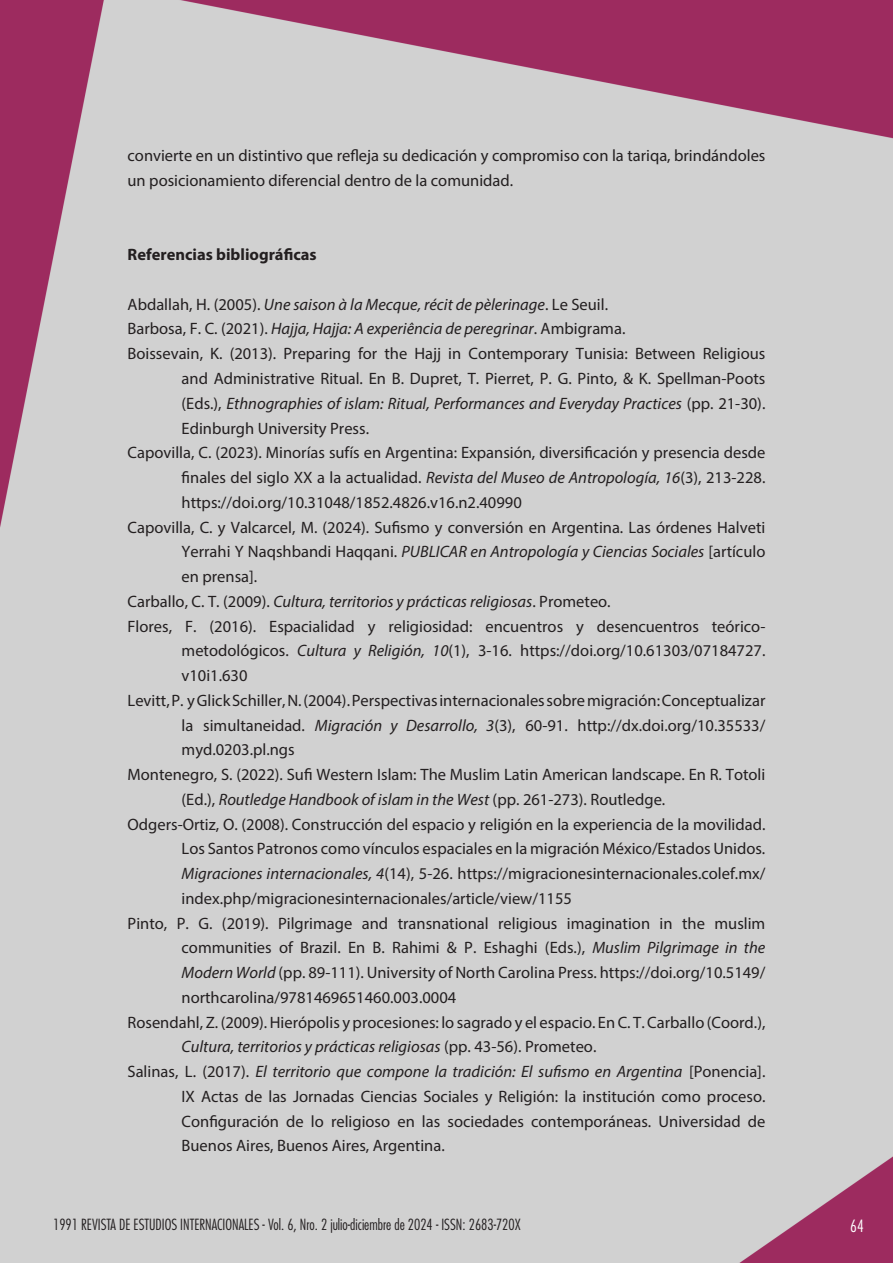
<style>
.page{position:relative;width:893px;height:1263px;background:#fff}
.page>*{position:absolute;margin:0;border:0;box-sizing:border-box;transform-origin:0 0}
.t1{font:16.5px/24.8px "Myriad Pro";color:#231f20;text-align:justify}
.t2{font:italic 16.5px "Myriad Pro";color:#231f20}
.t3{font:700 16.5px "Myriad Pro";color:#231f20}
.t4{font:300 condensed 16.5px "Futura";color:#fff}
.t5{font:300 condensed 15px "Futura";color:#231f20}
.s1{font-style:normal}
.s2{font-style:italic}
</style>
<div class="page">
<img style="left:0;top:0;width:893px;height:1263px">
<p class="t1" style="left:128px;top:143px;width:639px">convierte en un distintivo que refleja su dedicación y compromiso con la tariqa, brindándoles un posicionamiento diferencial dentro de la comunidad.</p>
<p class="t3" style="left:128px;top:244px;width:191px">Referencias bibliográficas</p>
<p class="t2" style="left:128px;top:294px;width:482px"><span class="s1">Abdallah, H. (2005).</span> Une saison à la Mecque, récit de pèlerinage<span class="s1">. Le Seuil.</span></p>
<p class="t2" style="left:128px;top:319px;width:499px"><span class="s1">Barbosa, F. C. (2021).</span> Hajja, Hajja: A experiência de peregrinar<span class="s1">. Ambigrama.</span></p>
<p class="t1" style="left:182px;top:341px;width:585px;text-indent:-54px">Boissevain, K. (2013). Preparing for the Hajj in Contemporary Tunisia: Between Religious and Administrative Ritual. En B. Dupret, T. Pierret, P. G. Pinto, &amp; K. Spellman-Poots (Eds.), <span class="s2">Ethnographies of islam: Ritual, Performances and Everyday Practices</span> (pp. 21-30).<br>Edinburgh University Press.</p>
<p class="t1" style="left:182px;top:440px;width:585px;text-indent:-54px">Capovilla, C. (2023). Minorías sufís en Argentina: Expansión, diversificación y presencia desde finales del siglo XX a la actualidad. <span class="s2">Revista del Museo de Antropología, 16</span>(3), 213-228. https://doi.org/10.31048/1852.4826.v16.n2.40990</p>
<p class="t1" style="left:182px;top:514px;width:585px;text-indent:-54px">Capovilla, C. y Valcarcel, M. (2024). Sufismo y conversión en Argentina. Las órdenes Halveti Yerrahi Y Naqshbandi Haqqani. <span class="s2">PUBLICAR en Antropología y Ciencias Sociales</span> [artículo en prensa].</p>
<p class="t2" style="left:128px;top:591px;width:485px"><span class="s1">Carballo, C. T. (2009).</span> Cultura, territorios y prácticas religiosas<span class="s1">. Prometeo.</span></p>
<p class="t1" style="left:182px;top:613px;width:585px;text-indent:-54px">Flores, F. (2016). Espacialidad y religiosidad: encuentros y desencuentros teórico&shy;metodológicos. <span class="s2">Cultura y Religión, 10</span>(1), 3-16. https://doi.org/10.61303/07184727. v10i1.630</p>
<p class="t1" style="left:182px;top:688px;width:585px;text-indent:-54px">Levitt, P. y Glick Schiller, N. (2004). Perspectivas internacionales sobre migración: Conceptualizar la simultaneidad. <span class="s2">Migración y Desarrollo, 3</span>(3), 60-91. http://dx.doi.org/10.35533/ myd.0203.pl.ngs</p>
<p class="t1" style="left:182px;top:762px;width:585px;text-indent:-54px">Montenegro, S. (2022). Sufi Western Islam: The Muslim Latin American landscape. En R. Totoli (Ed.), <span class="s2">Routledge Handbook of islam in the West</span> (pp. 261-273). Routledge.</p>
<p class="t1" style="left:182px;top:811px;width:585px;text-indent:-54px">Odgers-Ortiz, O. (2008). Construcción del espacio y religión en la experiencia de la movilidad.<br>Los Santos Patronos como vínculos espaciales en la migración México/Estados Unidos.<br><span class="s2">Migraciones internacionales, 4</span>(14), 5-26. https://migracionesinternacionales.colef.mx/ index.php/migracionesinternacionales/article/view/1155</p>
<p class="t1" style="left:182px;top:910px;width:585px;text-indent:-54px">Pinto, P. G. (2019). Pilgrimage and transnational religious imagination in the muslim communities of Brazil. En B. Rahimi &amp; P. Eshaghi (Eds.), <span class="s2">Muslim Pilgrimage in the Modern World</span> (pp. 89-111). University of North Carolina Press. https://doi.org/10.5149/ northcarolina/9781469651460.003.0004</p>
<p class="t1" style="left:182px;top:1009px;width:585px;text-indent:-54px">Rosendahl, Z. (2009). Hierópolis y procesiones: lo sagrado y el espacio. En C. T. Carballo (Coord.),<br><span class="s2">Cultura, territorios y prácticas religiosas</span> (pp. 43-56). Prometeo.</p>
<p class="t1" style="left:182px;top:1059px;width:585px;text-indent:-54px">Salinas, L. (2017). <span class="s2">El territorio que compone la tradición: El sufismo en Argentina</span> [Ponencia].<br>IX Actas de las Jornadas Ciencias Sociales y Religión: la institución como proceso.<br>Configuración de lo religioso en las sociedades contemporáneas. Universidad de Buenos Aires, Buenos Aires, Argentina.</p>
<p class="t5" style="left:53px;top:1215px;width:469px">1991 REVISTA DE ESTUDIOS INTERNACIONALES - Vol. 6, Nro. 2 julio-diciembre de 2024 - ISSN: 2683-720X</p>
<p class="t4" style="left:850px;top:1216px;width:15px">64</p>
</div>
